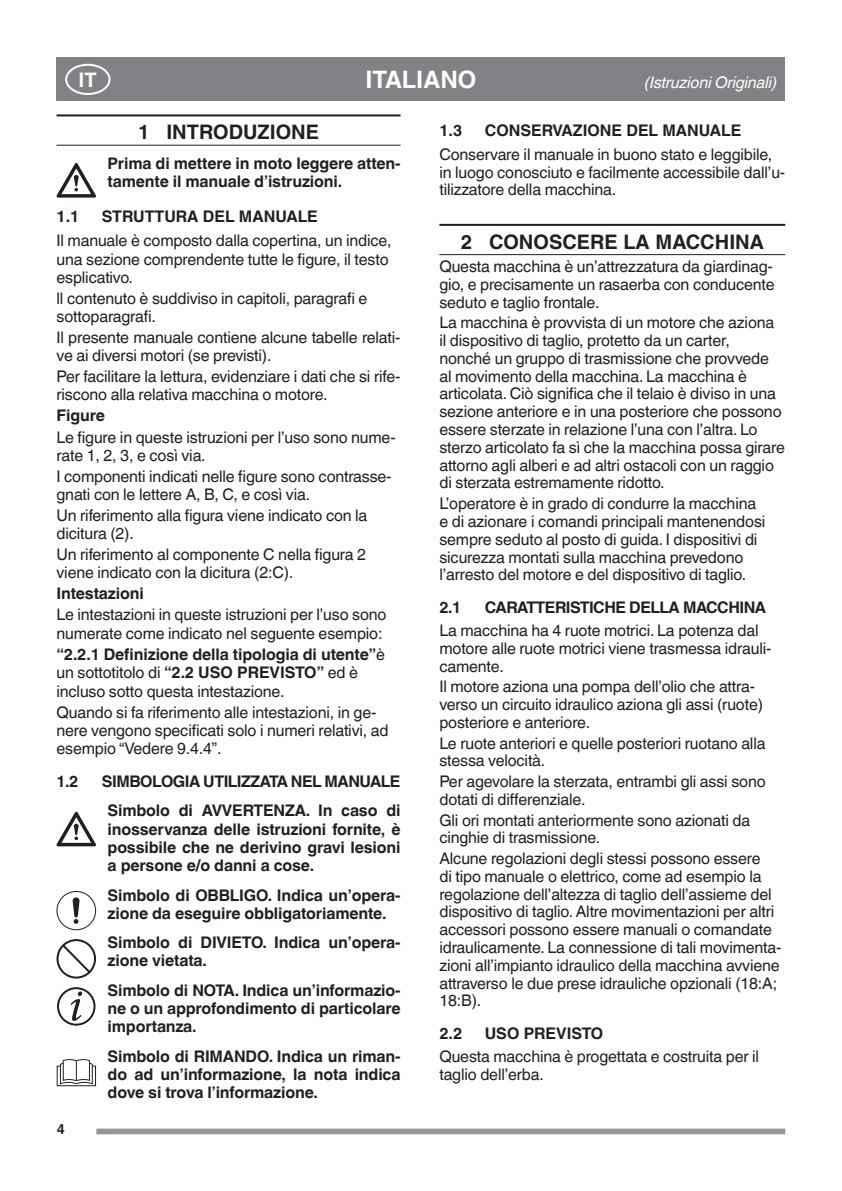
<style>
.page{position:relative;width:842px;height:1191px;background:#fff}
.page>*{position:absolute;margin:0;border:0;box-sizing:border-box;transform-origin:0 0}
.t1{font:700 24px "Helvetica World";color:#fff}
.t2{font:700 20px "Helvetica World";color:#231f20}
.t3{font:700 20px "Helvetica World";color:#fff}
.t4{font:16px/17.8px "Helvetica World";letter-spacing:-.01em;color:#231f20}
.t5{font:700 16px/18.2px "Helvetica World";letter-spacing:-.01em;color:#231f20}
.t6{font:700 16px/29.6px "Helvetica World";letter-spacing:-.03em;color:#231f20;text-align:center}
.t7{font:700 16px "Helvetica World";letter-spacing:-.035em;color:#231f20}
.t8{font:italic 16px "Helvetica World";letter-spacing:-.01em;color:#fff}
.t9{font:700 14px "Helvetica World";color:#231f20}
.s1{font-weight:400}
</style>
<div class="page">
<div style="left:57px;top:58px;width:728px;height:43px;background:#808285"></div>
<div style="left:96px;top:1128px;width:689px;height:6px;background:#939598"></div>
<div style="left:65px;top:64px;width:46px;height:31px;border:2px solid #fff;border-radius:50%"></div>
<hr style="left:57px;top:114px;width:344px;height:2px;background:#231f20">
<hr style="left:57px;top:145px;width:344px;height:1px;background:#231f20">
<svg style="left:57px;top:163px;width:39px;height:35px"></svg>
<svg style="left:57px;top:811px;width:39px;height:35px"></svg>
<div style="left:57px;top:891px;width:39px;height:39px;border:1px solid #231f20;border-radius:50%"></div>
<svg style="left:73px;top:897px;width:7px;height:26px"></svg>
<svg style="left:57px;top:939px;width:39px;height:39px"></svg>
<div style="left:57px;top:987px;width:38px;height:38px;border:2px solid #231f20;border-radius:50%"></div>
<svg style="left:70px;top:991px;width:12px;height:30px"></svg>
<svg style="left:57px;top:1059px;width:39px;height:27px"></svg>
<hr style="left:439px;top:224px;width:346px;height:2px;background:#231f20">
<hr style="left:439px;top:254px;width:346px;height:1px;background:#231f20">
<p class="t3" style="left:79px;top:68px;width:20px">IT</p>
<h1 class="t1" style="left:365px;top:66px;width:112px">ITALIANO</h1>
<p class="t8" style="left:645px;top:73px;width:134px">(Istruzioni Originali)</p>
<p class="t2" style="left:138px;top:120px;width:183px">1 INTRODUZIONE</p>
<p class="t5" style="left:108px;top:154px;width:294px">Prima di mettere in moto leggere atten&shy;tamente il manuale d’istruzioni.</p>
<p class="t5" style="left:439px;top:122px;width:24px">1.3</p>
<p class="t5" style="left:485px;top:122px;width:258px">CONSERVAZIONE DEL MANUALE</p>
<p class="t4" style="left:439px;top:145px;width:347px">Conservare il manuale in buono stato e leggibile, in luogo conosciuto e facilmente accessibile dall’u&shy;tilizzatore della macchina.</p>
<p class="t2" style="left:461px;top:230px;width:305px">2 CONOSCERE LA MACCHINA</p>
<p class="t4" style="left:439px;top:258px;width:337px;text-align:justify">Questa macchina è un’attrezzatura da giardinag&shy;gio, e precisamente un rasaerba con conducente seduto e taglio frontale.</p>
<p class="t4" style="left:439px;top:314px;width:347px">La macchina è provvista di un motore che aziona il dispositivo di taglio, protetto da un carter, nonché un gruppo di trasmissione che provvede al movimento della macchina. La macchina è articolata. Ciò significa che il telaio è diviso in una sezione anteriore e in una posteriore che possono essere sterzate in relazione l’una con l’altra. Lo sterzo articolato fa sì che la macchina possa girare attorno agli alberi e ad altri ostacoli con un raggio di sterzata estremamente ridotto.</p>
<p class="t4" style="left:439px;top:495px;width:327px">L’operatore è in grado di condurre la macchina e di azionare i comandi principali mantenendosi sempre seduto al posto di guida. I dispositivi di sicurezza montati sulla macchina prevedono l’arresto del motore e del dispositivo di taglio.</p>
<p class="t5" style="left:439px;top:598px;width:23px">2.1</p>
<p class="t7" style="left:485px;top:598px;width:283px">CARATTERISTICHE DELLA MACCHINA</p>
<p class="t4" style="left:439px;top:622px;width:333px">La macchina ha 4 ruote motrici. La potenza dal motore alle ruote motrici viene trasmessa idrauli&shy;camente.</p>
<p class="t4" style="left:439px;top:678px;width:325px">Il motore aziona una pompa dell’olio che attra&shy;verso un circuito idraulico aziona gli assi (ruote) posteriore e anteriore.</p>
<p class="t4" style="left:439px;top:734px;width:328px">Le ruote anteriori e quelle posteriori ruotano alla stessa velocità.</p>
<p class="t4" style="left:439px;top:772px;width:328px">Per agevolare la sterzata, entrambi gli assi sono dotati di differenziale.</p>
<p class="t4" style="left:439px;top:811px;width:312px">Gli ori montati anteriormente sono azionati da cinghie di trasmissione.</p>
<p class="t4" style="left:439px;top:849px;width:343px">Alcune regolazioni degli stessi possono essere<br>di tipo manuale o elettrico, come ad esempio la regolazione dell’altezza di taglio dell’assieme del dispositivo di taglio. Altre movimentazioni per altri accessori possono essere manuali o comandate idraulicamente. La connessione di tali movimenta&shy;zioni all’impianto idraulico della macchina avviene attraverso le due prese idrauliche opzionali (18:A; 18:B).</p>
<p class="t5" style="left:439px;top:1024px;width:24px">2.2</p>
<p class="t5" style="left:485px;top:1024px;width:120px">USO PREVISTO</p>
<p class="t4" style="left:439px;top:1047px;width:321px">Questa macchina è progettata e costruita per il taglio dell’erba.</p>
<p class="t5" style="left:57px;top:208px;width:24px">1.1</p>
<p class="t5" style="left:102px;top:208px;width:217px">STRUTTURA DEL MANUALE</p>
<p class="t4" style="left:57px;top:232px;width:336px">Il manuale è composto dalla copertina, un indice, una sezione comprendente tutte le figure, il testo esplicativo.</p>
<p class="t4" style="left:57px;top:289px;width:312px">ll contenuto è suddiviso in capitoli, paragrafi e sottoparagrafi.</p>
<p class="t4" style="left:57px;top:328px;width:345px">Il presente manuale contiene alcune tabelle relati&shy;ve ai diversi motori (se previsti).</p>
<p class="t4" style="left:57px;top:367px;width:345px">Per facilitare la lettura, evidenziare i dati che si rife&shy;riscono alla relativa macchina o motore.</p>
<p class="t5" style="left:57px;top:407px;width:50px">Figure</p>
<p class="t4" style="left:57px;top:428px;width:341px">Le figure in queste istruzioni per l’uso sono nume&shy;rate 1, 2, 3, e così via.</p>
<p class="t4" style="left:57px;top:467px;width:337px">I componenti indicati nelle figure sono contrasse&shy;gnati con le lettere A, B, C, e così via.</p>
<p class="t4" style="left:57px;top:506px;width:312px">Un riferimento alla figura viene indicato con la dicitura (2).</p>
<p class="t4" style="left:57px;top:545px;width:311px">Un riferimento al componente C nella figura 2 viene indicato con la dicitura (2:C).</p>
<p class="t5" style="left:57px;top:585px;width:89px">Intestazioni</p>
<p class="t4" style="left:57px;top:606px;width:331px">Le intestazioni in queste istruzioni per l’uso sono numerate come indicato nel seguente esempio:</p>
<p class="t5" style="left:57px;top:645px;width:330px">“2.2.1 Definizione della tipologia di utente”<span class="s1">è un sottotitolo di</span> “2.2 USO PREVISTO” <span class="s1">ed è incluso sotto questa intestazione.</span></p>
<p class="t4" style="left:57px;top:703px;width:333px">Quando si fa riferimento alle intestazioni, in ge&shy;nere vengono specificati solo i numeri relativi, ad esempio “Vedere 9.4.4”.</p>
<p class="t5" style="left:57px;top:772px;width:23px">1.2</p>
<p class="t6" style="left:102px;top:766px;width:300px">SIMBOLOGIA UTILIZZATA NEL MANUALE<br>Simbolo di AVVERTENZA. In caso di</p>
<p class="t5" style="left:108px;top:820px;width:294px;text-align:justify">inosservanza delle istruzioni fornite, è possibile che ne derivino gravi lesioni a persone e/o danni a cose.</p>
<p class="t5" style="left:108px;top:886px;width:294px">Simbolo di OBBLIGO. Indica un’opera&shy;zione da eseguire obbligatoriamente.</p>
<p class="t5" style="left:108px;top:933px;width:294px">Simbolo di DIVIETO. Indica un’opera&shy;zione vietata.</p>
<p class="t5" style="left:108px;top:981px;width:294px;text-align:justify">Simbolo di NOTA. Indica un’informazio&shy;ne o un approfondimento di particolare importanza.</p>
<p class="t5" style="left:108px;top:1047px;width:294px;text-align:justify">Simbolo di RIMANDO. Indica un riman&shy;do ad un’informazione, la nota indica dove si trova l’informazione.</p>
<p class="t9" style="left:57px;top:1121px;width:10px">4</p>
</div>
